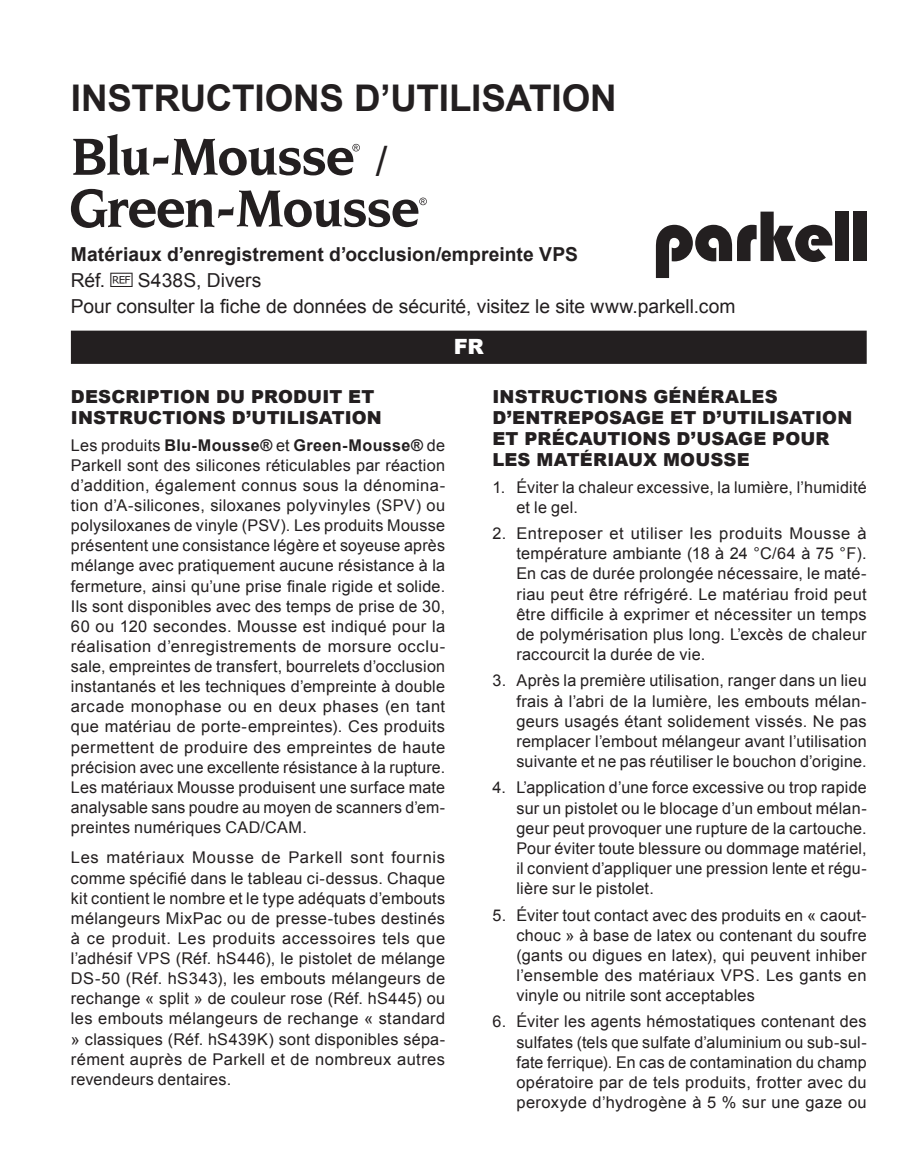
<style>
.page{position:relative;width:914px;height:1166px;background:#fff}
.page>*{position:absolute;margin:0;border:0;box-sizing:border-box;transform-origin:0 0}
.t1{font:42px "Arial";color:#231f20}
.t2{font:700 36.75px "Arial";letter-spacing:-.005em;color:#231f20}
.t3{font:900 21px "Arial";color:#fff}
.t4{font:19.25px/26.2px "Arial";color:#231f20}
.t5{font:900 17.85px/21px "Arial";letter-spacing:.005em;color:#231f20}
.t6{font:16.1px/20.1px "Arial";letter-spacing:.015em;color:#231f20;text-align:justify}
.s1{font-weight:700}
.s2{font-family:"MDD ISO 15223 1"}
</style>
<div class="page">
<div style="left:71px;top:330px;width:795px;height:34px;background:#231f20"></div>
<svg style="left:73px;top:134px;width:287px;height:41px"></svg>
<svg style="left:71px;top:189px;width:356px;height:39px"></svg>
<svg style="left:656px;top:212px;width:176px;height:66px"></svg>
<div style="left:835px;top:212px;width:13px;height:49px;background:#231f20"></div>
<div style="left:853px;top:212px;width:13px;height:49px;background:#231f20"></div>
<h2 class="t2" style="left:71px;top:74px;width:547px">INSTRUCTIONS D’UTILISATION</h2>
<h1 class="t1" style="left:376px;top:133px;width:13px">/</h1>
<p class="t4" style="left:71px;top:241px;width:666px"><span class="s1">Matériaux d’enregistrement d’occlusion/empreinte VPS<br></span>Réf. <span class="s2">h</span>S438S, Divers<br>Pour consulter la fiche de données de sécurité, visitez le site www.parkell.com</p>
<h3 class="t3" style="left:454px;top:331px;width:32px">FR</h3>
<p class="t5" style="left:71px;top:386px;width:312px">DESCRIPTION DU PRODUIT ET<br>INSTRUCTIONS D’UTILISATION</p>
<p class="t6" style="left:71px;top:435px;width:376px">Les produits <span class="s1">Blu-Mousse®</span> et <span class="s1">Green-Mousse®</span> de Parkell sont des silicones réticulables par réaction d’addition, également connus sous la dénomina&shy;tion d’A-silicones, siloxanes polyvinyles (SPV) ou polysiloxanes de vinyle (PSV). Les produits Mousse présentent une consistance légère et soyeuse après mélange avec pratiquement aucune résistance à la fermeture, ainsi qu’une prise finale rigide et solide.<br>Ils sont disponibles avec des temps de prise de 30, 60 ou 120 secondes. Mousse est indiqué pour la réalisation d’enregistrements de morsure occlu&shy;sale, empreintes de transfert, bourrelets d’occlusion instantanés et les techniques d’empreinte à double arcade monophase ou en deux phases (en tant que matériau de porte-empreintes). Ces produits permettent de produire des empreintes de haute précision avec une excellente résistance à la rupture.<br>Les matériaux Mousse produisent une surface mate analysable sans poudre au moyen de scanners d’em&shy;preintes numériques CAD/CAM.</p>
<p class="t6" style="left:71px;top:847px;width:376px">Les matériaux Mousse de Parkell sont fournis comme spécifié dans le tableau ci-dessus. Chaque kit contient le nombre et le type adéquats d’embouts mélangeurs MixPac ou de presse-tubes destinés à ce produit. Les produits accessoires tels que l’adhésif VPS (Réf. hS446), le pistolet de mélange DS-50 (Réf. hS343), les embouts mélangeurs de rechange « split » de couleur rose (Réf. hS445) ou les embouts mélangeurs de rechange « standard » classiques (Réf. hS439K) sont disponibles sépa&shy;rément auprès de Parkell et de nombreux autres revendeurs dentaires.</p>
<p class="t5" style="left:492px;top:386px;width:361px">INSTRUCTIONS GÉNÉRALES<br>D’ENTREPOSAGE ET D’UTILISATION<br>ET PRÉCAUTIONS D’USAGE POUR<br>LES MATÉRIAUX MOUSSE</p>
<p class="t6" style="left:516px;top:477px;width:352px;text-indent:-24px">1. Éviter la chaleur excessive, la lumière, l’humidité et le gel.</p>
<p class="t6" style="left:516px;top:523px;width:352px;text-indent:-24px">2. Entreposer et utiliser les produits Mousse à température ambiante (18 à 24 °C/64 à 75 °F).<br>En cas de durée prolongée nécessaire, le maté&shy;riau peut être réfrigéré. Le matériau froid peut être difficile à exprimer et nécessiter un temps de polymérisation plus long. L’excès de chaleur raccourcit la durée de vie.</p>
<p class="t6" style="left:516px;top:671px;width:352px;text-indent:-24px">3. Après la première utilisation, ranger dans un lieu frais à l’abri de la lumière, les embouts mélan&shy;geurs usagés étant solidement vissés. Ne pas remplacer l’embout mélangeur avant l’utilisation suivante et ne pas réutiliser le bouchon d’origine.</p>
<p class="t6" style="left:516px;top:778px;width:352px;text-indent:-24px">4. L’application d’une force excessive ou trop rapide sur un pistolet ou le blocage d’un embout mélan&shy;geur peut provoquer une rupture de la cartouche.<br>Pour éviter toute blessure ou dommage matériel, il convient d’appliquer une pression lente et régu&shy;lière sur le pistolet.</p>
<p class="t6" style="left:516px;top:905px;width:352px;text-indent:-24px">5. Éviter tout contact avec des produits en « caout&shy;chouc » à base de latex ou contenant du soufre (gants ou digues en latex), qui peuvent inhiber l’ensemble des matériaux VPS. Les gants en vinyle ou nitrile sont acceptables</p>
<p class="t6" style="left:516px;top:1012px;width:352px;text-indent:-24px">6. Éviter les agents hémostatiques contenant des sulfates (tels que sulfate d’aluminium ou sub-sul&shy;fate ferrique). En cas de contamination du champ opératoire par de tels produits, frotter avec du peroxyde d’hydrogène à 5 % sur une gaze ou</p>
</div>
